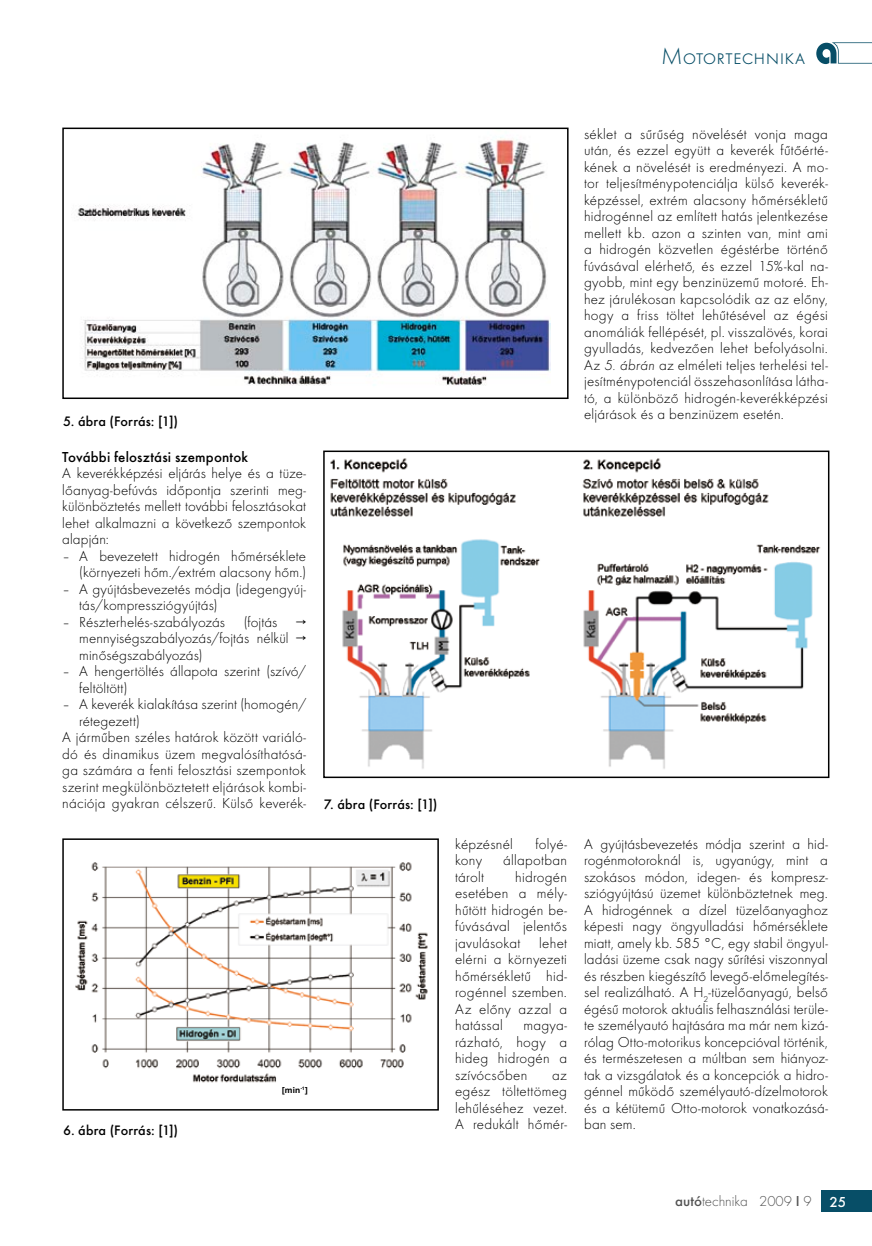
<style>
.page{position:relative;width:872px;height:1246px;background:#fff}
.page>*{position:absolute;margin:0;border:0;box-sizing:border-box;transform-origin:0 0}
.t1{font:300 24px "Futura TOT";color:#074e67}
.t2{font:300 15px/16.5px "Futura TOT";letter-spacing:.01em;color:#000;text-align:justify}
.t3{font:300 15px "Futura TOT";color:#535353}
.t4{font:500 14.25px "Futura TOT";letter-spacing:.01em;color:#000}
.t5{font:700 9px "Nimbus San Nov TOT";color:#000}
.s1{font-weight:500}
.s2{font-style:italic}
.s3{font-weight:500;color:#fff}
</style>
<div class="page">
<div style="left:821px;top:1191px;width:51px;height:21px;background:#074e67"></div>
<svg style="left:816px;top:42px;width:56px;height:22px"></svg>
<img style="left:77px;top:137px;width:473px;height:249px">
<div style="left:62px;top:128px;width:506px;height:271px;border:2px solid #000"></div>
<img style="left:75px;top:862px;width:353px;height:221px">
<div style="left:62px;top:838px;width:377px;height:272px;border:2px solid #000"></div>
<img style="left:330px;top:458px;width:491px;height:311px">
<div style="left:323px;top:450px;width:506px;height:328px;border:2px solid #000"></div>
<p class="t1" style="left:661px;top:42px;width:145px">Motortechnika</p>
<p class="t4" style="left:63px;top:413px;width:116px">5. ábra (Forrás: [1])</p>
<p class="t2" style="left:62px;top:449px;width:245px;text-align:left"><span class="s1">További felosztási szempontok<br></span>A keverékképzési eljárás helye és a tüze&shy;lőanyag-befúvás időpontja szerinti meg&shy;különböztetés mellett további felosztásokat lehet alkalmazni a következő szempontok alapján:</p>
<p class="t2" style="left:62px;top:548px;width:245px;text-align:right">– A bevezetett hidrogén hőmérséklete (környezeti hőm./extrém alacsony hőm.)</p>
<p class="t2" style="left:79px;top:581px;width:228px;text-indent:-17px">– A gyújtásbevezetés módja (idegengyúj&shy;tás/kompressziógyújtás)</p>
<p class="t2" style="left:62px;top:614px;width:164px">– Részterhelés-szabályozás</p>
<p class="t2" style="left:244px;top:614px;width:35px">(fojtás</p>
<p class="t2" style="left:79px;top:614px;width:228px;text-indent:217px">→ mennyiségszabályozás/fojtás nélkül → minőségszabályozás)</p>
<p class="t2" style="left:79px;top:663px;width:228px;text-indent:-17px">– A hengertöltés állapota szerint (szívó/ feltöltött)</p>
<p class="t2" style="left:62px;top:696px;width:245px">– A keverék kialakítása szerint (homogén/</p>
<p class="t2" style="left:79px;top:713px;width:62px">rétegezett)</p>
<p class="t2" style="left:62px;top:729px;width:245px">A járműben széles határok között variáló-</p>
<p class="t2" style="left:62px;top:746px;width:245px">dó és dinamikus üzem megvalósíthatósá-</p>
<p class="t2" style="left:62px;top:762px;width:245px">ga számára a fenti felosztási szempontok</p>
<p class="t2" style="left:62px;top:779px;width:245px">szerint megkülönböztetett eljárások kombi-</p>
<p class="t2" style="left:62px;top:795px;width:245px">nációja gyakran célszerű. Külső keverék-</p>
<p class="t4" style="left:324px;top:796px;width:115px">7. ábra (Forrás: [1])</p>
<p class="t4" style="left:63px;top:1122px;width:117px">6. ábra (Forrás: [1])</p>
<p class="t5" style="left:282px;top:1085px;width:27px">[min<sup>-1</sup>]</p>
<p class="t2" style="left:584px;top:126px;width:245px">séklet a sűrűség növelését vonja maga után, és ezzel együtt a keverék fűtőérté&shy;kének a növelését is eredményezi. A mo&shy;tor teljesítménypotenciálja külső keverék&shy;képzéssel, extrém alacsony hőmérsékletű hidrogénnel az említett hatás jelentkezése mellett kb. azon a szinten van, mint ami a hidrogén közvetlen égéstérbe történő fúvásával elérhető, és ezzel 15%-kal na&shy;gyobb, mint egy benzinüzemű motoré. Eh&shy;hez járulékosan kapcsolódik az az előny, hogy a friss töltet lehűtésével az égési anomáliák fellépését, pl. visszalövés, korai gyulladás, kedvezően lehet befolyásolni.<br>Az <span class="s2">5. ábrán</span> az elméleti teljes terhelési tel&shy;jesítménypotenciál összehasonlítása látha&shy;tó, a különböző hidrogén-keverékképzési eljárások és a benzinüzem esetén.</p>
<p class="t2" style="left:455px;top:835px;width:59px">képzésnél</p>
<p class="t2" style="left:535px;top:835px;width:33px">folyé-</p>
<p class="t2" style="left:455px;top:852px;width:28px">kony</p>
<p class="t2" style="left:503px;top:852px;width:65px">állapotban</p>
<p class="t2" style="left:455px;top:868px;width:30px">tárolt</p>
<p class="t2" style="left:455px;top:868px;width:113px;text-indent:60px">hidrogén esetében a mély&shy;hűtött hidrogén be&shy;fúvásával jelentős javulásokat</p>
<p class="t2" style="left:455px;top:934px;width:113px;text-indent:84px">lehet elérni a környezeti hőmérsékletű hid&shy;rogénnel szemben.<br>Az előny azzal a hatással</p>
<p class="t2" style="left:455px;top:1017px;width:113px;text-indent:68px">magya&shy;rázható, hogy a hideg hidrogén a szívócsőben</p>
<p class="t2" style="left:455px;top:1066px;width:113px;text-indent:97px">az egész töltettömeg lehűléséhez vezet.<br>A redukált hőmér-</p>
<p class="t2" style="left:584px;top:835px;width:245px">A gyújtásbevezetés módja szerint a hid&shy;rogénmotoroknál is, ugyanúgy, mint a szokásos módon, idegen- és kompres - sziógyújtású üzemet különböztetnek meg.<br>A hidrogénnek a dízel tüzelőanyaghoz képesti nagy öngyulladási hőmérséklete miatt, amely kb. 585 °C, egy stabil öngyul&shy;ladási üzeme csak nagy sűrítési viszonnyal és részben kiegészítő levegő-előmelegítés&shy;sel realizálható. A H<sub>2</sub>-tüzelőanyagú, belső égésű motorok aktuális felhasználási terüle&shy;te személyautó hajtására ma már nem kizá&shy;rólag Otto-motorikus koncepcióval történik, és természetesen a múltban sem hiányoz&shy;tak a vizsgálatok és a koncepciók a hidro&shy;génnel működő személyautó-dízelmotorok és a kétütemű Otto-motorok vonatkozásá&shy;ban sem.</p>
<p class="t3" style="left:675px;top:1193px;width:173px"><span class="s1">autó</span>technika 2009 <span class="s1">I</span> 9 <span class="s3">25</span></p>
</div>
